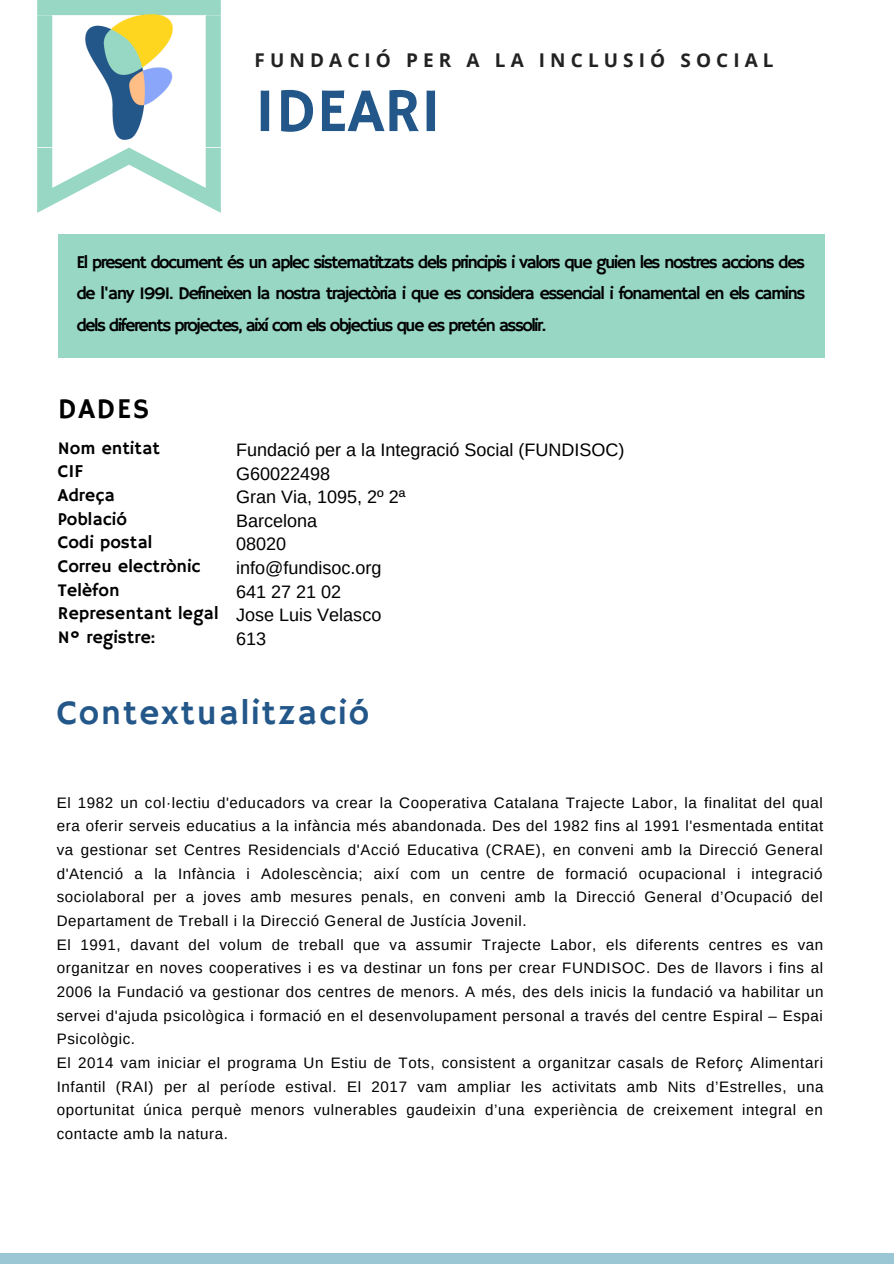
<style>
.page{position:relative;width:894px;height:1264px;background:#fff}
.page>*{position:absolute;margin:0;border:0;box-sizing:border-box;transform-origin:0 0}
.t1{font:62.1px "Hammersmith One";color:#235789}
.t2{font:34.8px "Hammersmith One";letter-spacing:.05em;color:#235789}
.t3{font:28.5px "Hammersmith One";letter-spacing:.05em;color:#000}
.t4{font:700 18.9px "Open Sans";letter-spacing:.27em;color:#222}
.t5{font:18px/31.5px "Hammersmith One";color:#000;text-align:justify}
.t6{font:18px "Arimo";color:#000}
.t7{font:15.15px/23.7px "Arimo";letter-spacing:.04em;color:#000;text-align:justify}
</style>
<div class="page">
<div style="left:0;top:1253px;width:893px;height:10px;background:#9ac7d3"></div>
<div style="left:58px;top:234px;width:765px;height:124px;background:#97d7c4"></div>
<svg style="left:37px;top:0;width:184px;height:213px"></svg>
<img style="left:86px;top:15px;width:86px;height:125px">
<p class="t4" style="left:254px;top:46px;width:520px">FUNDACIÓ PER A LA INCLUSIÓ SOCIAL</p>
<p class="t1" style="left:254px;top:75px;width:188px">IDEARI</p>
<p class="t5" style="left:76px;top:247px;width:730px">El present document és un aplec sistematitzats dels principis i valors que guien les nostres accions des de l'any 1991. Defineixen la nostra trajectòria i que es considera essencial i fonamental en els camins dels diferents projectes, així com els objectius que es pretén assolir.</p>
<p class="t3" style="left:58px;top:393px;width:93px">DADES</p>
<p class="t5" style="left:58px;top:433px;width:104px">Nom entitat</p>
<p class="t5" style="left:58px;top:456px;width:27px">CIF</p>
<p class="t5" style="left:58px;top:480px;width:59px">Adreça</p>
<p class="t5" style="left:58px;top:504px;width:70px">Població</p>
<p class="t5" style="left:58px;top:527px;width:96px">Codi postal</p>
<p class="t5" style="left:58px;top:551px;width:144px">Correu electrònic</p>
<p class="t5" style="left:58px;top:575px;width:63px">Telèfon</p>
<p class="t5" style="left:58px;top:598px;width:162px">Representant legal</p>
<p class="t5" style="left:58px;top:622px;width:99px">Nº registre:</p>
<p class="t6" style="left:236px;top:439px;width:390px">Fundació per a la Integració Social (FUNDISOC)</p>
<p class="t6" style="left:236px;top:463px;width:96px">G60022498</p>
<p class="t6" style="left:236px;top:487px;width:171px">Gran Via, 1095, 2º 2ª</p>
<p class="t6" style="left:236px;top:510px;width:83px">Barcelona</p>
<p class="t6" style="left:236px;top:534px;width:52px">08020</p>
<p class="t6" style="left:236px;top:558px;width:147px">info@fundisoc.org</p>
<p class="t6" style="left:236px;top:581px;width:107px">641 27 21 02</p>
<p class="t6" style="left:236px;top:605px;width:147px">Jose Luis Velasco</p>
<p class="t6" style="left:236px;top:629px;width:32px">613</p>
<p class="t2" style="left:57px;top:693px;width:313px">Contextualització</p>
<p class="t7" style="left:57px;top:790px;width:767px">El 1982 un col·lectiu d'educadors va crear la Cooperativa Catalana Trajecte Labor, la finalitat del qual era oferir serveis educatius a la infància més abandonada. Des del 1982 fins al 1991 l'esmentada entitat va gestionar set Centres Residencials d'Acció Educativa (CRAE), en conveni amb la Direcció General d'Atenció a la Infància i Adolescència; així com un centre de formació ocupacional i integració sociolaboral per a joves amb mesures penals, en conveni amb la Direcció General d’Ocupació del Departament de Treball i la Direcció General de Justícia Jovenil.</p>
<p class="t7" style="left:57px;top:932px;width:768px">El 1991, davant del volum de treball que va assumir Trajecte Labor, els diferents centres es van organitzar en noves cooperatives i es va destinar un fons per crear FUNDISOC. Des de llavors i fins al 2006 la Fundació va gestionar dos centres de menors. A més, des dels inicis la fundació va habilitar un servei d'ajuda psicològica i formació en el desenvolupament personal a través del centre Espiral – Espai Psicològic.</p>
<p class="t7" style="left:57px;top:1050px;width:768px">El 2014 vam iniciar el programa Un Estiu de Tots, consistent a organitzar casals de Reforç Alimentari Infantil (RAI) per al període estival. El 2017 vam ampliar les activitats amb Nits d’Estrelles, una oportunitat única perquè menors vulnerables gaudeixin d’una experiència de creixement integral en contacte amb la natura.</p>
</div>
